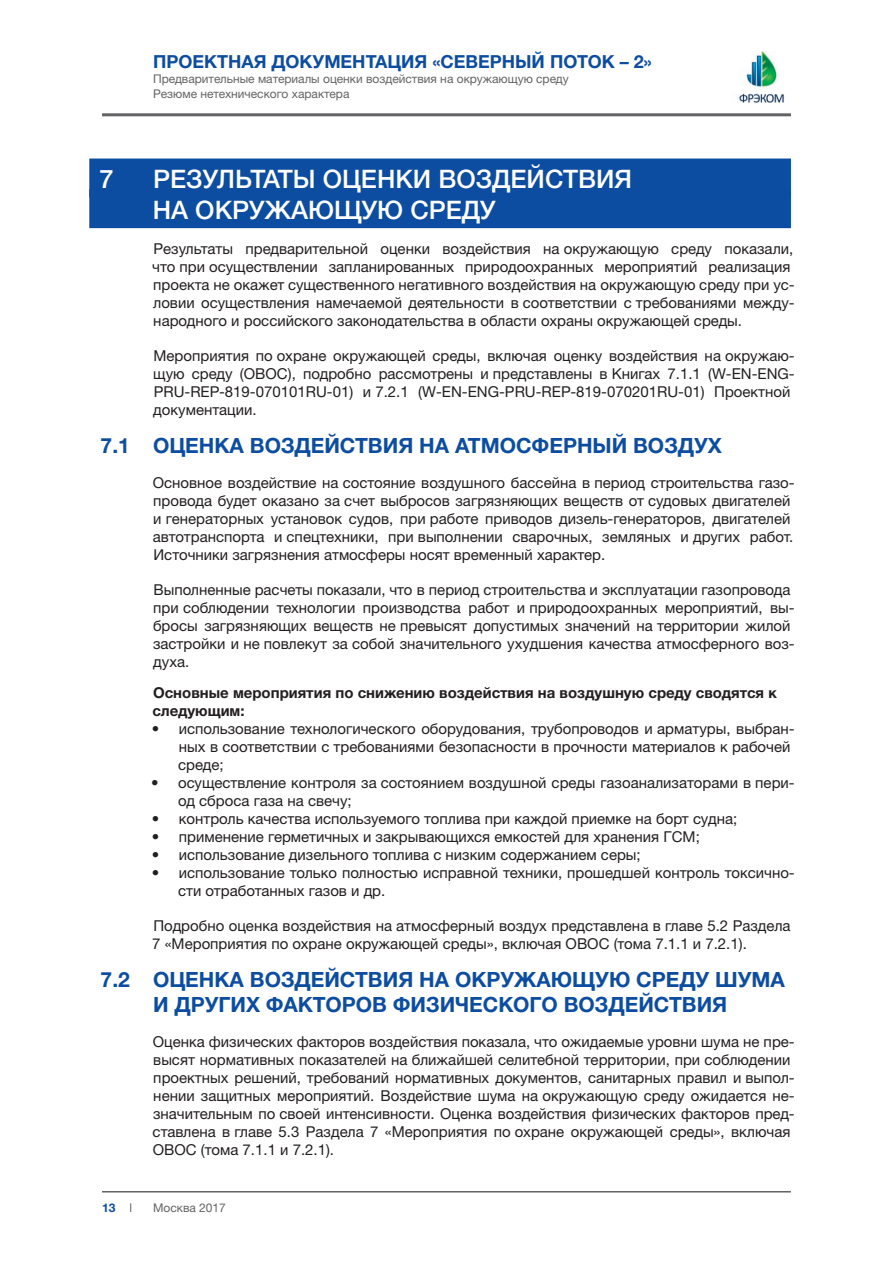
<style>
.page{position:relative;width:893px;height:1263px;background:#fff}
.page>*{position:absolute;margin:0;border:0;box-sizing:border-box;transform-origin:0 0}
.t1{font:500 25.5px/30.6px "Helvetica Neue LTCYR";color:#fff}
.t2{font:700 21px/25.2px "Helvetica Neue LTCYR";color:#0d4da1;text-align:center}
.t3{font:700 18px "Helvetica Neue LTCYR";color:#0d4da1}
.t4{font:15px/18px "Helvetica Neue LTCYR";color:#231f20}
.t5{font:700 15px/18px "Helvetica Neue LTCYR";color:#231f20}
.t6{font:12px/14.4px "Helvetica Neue LTCYR";color:#636366}
.t7{font:700 12px "Helvetica Neue LTCYR";color:#0d4da1}
</style>
<div class="page">
<img style="left:737px;top:51px;width:48px;height:51px">
<div style="left:89px;top:159px;width:702px;height:39px;background:#0d4da1"></div>
<div style="left:89px;top:189px;width:702px;height:39px;background:#0d4da1"></div>
<hr style="left:102px;top:113px;width:689px;height:3px;background:#636366">
<hr style="left:102px;top:1191px;width:689px;height:1px;background:#636366">
<p class="t3" style="left:153px;top:51px;width:500px">ПРОЕКТНАЯ ДОКУМЕНТАЦИЯ «СЕВЕРНЫЙ ПОТОК – 2»</p>
<p class="t6" style="left:153px;top:72px;width:417px">Предварительные материалы оценки воздействия на окружающую среду<br>Резюме нетехнического характера</p>
<h1 class="t1" style="left:99px;top:164px;width:16px">7</h1>
<h1 class="t1" style="left:153px;top:164px;width:481px">РЕЗУЛЬТАТЫ ОЦЕНКИ ВОЗДЕЙСТВИЯ<br>НА ОКРУЖАЮЩУЮ СРЕДУ</h1>
<p class="t4" style="left:152px;top:239px;width:644px">Результаты предварительной оценки воздействия на окружающую среду показали, что при осуществлении запланированных природоохранных мероприятий реализация проекта не окажет существенного негативного воздействия на окружающую среду при ус&shy;ловии осуществления намечаемой деятельности в соответствии с требованиями между&shy;народного и российского законодательства в области охраны окружающей среды.</p>
<p class="t4" style="left:153px;top:346px;width:643px">Мероприятия по охране окружающей среды, включая оценку воздействия на окружаю&shy;щую среду (ОВОС), подробно рассмотрены и представлены в Книгах 7.1.1 (W-EN-ENG-PRU-REP-819-070101RU-01) и 7.2.1 (W-EN-ENG-PRU-REP-819-070201RU-01) Проектной документации.</p>
<h2 class="t2" style="left:101px;top:433px;width:623px">7.1 ОЦЕНКА ВОЗДЕЙСТВИЯ НА АТМОСФЕРНЫЙ ВОЗДУХ</h2>
<p class="t4" style="left:153px;top:473px;width:643px">Основное воздействие на состояние воздушного бассейна в период строительства газо&shy;провода будет оказано за счет выбросов загрязняющих веществ от судовых двигателей и генераторных установок судов, при работе приводов дизель-генераторов, двигателей автотранспорта и спецтехники, при выполнении сварочных, земляных и других работ.<br>Источники загрязнения атмосферы носят временный характер.</p>
<p class="t4" style="left:153px;top:580px;width:643px">Выполненные расчеты показали, что в период строительства и эксплуатации газопровода при соблюдении технологии производства работ и природоохранных мероприятий, вы&shy;бросы загрязняющих веществ не превысят допустимых значений на территории жилой застройки и не повлекут за собой значительного ухудшения качества атмосферного воз&shy;духа.</p>
<p class="t5" style="left:153px;top:683px;width:626px">Основные мероприятия по снижению воздействия на воздушную среду сводятся к следующим:</p>
<p class="t4" style="left:178px;top:719px;width:618px;text-indent:-26px">• использование технологического оборудования, трубопроводов и арматуры, выбран&shy;ных в соответствии с требованиями безопасности в прочности материалов к рабочей среде;</p>
<p class="t4" style="left:178px;top:773px;width:618px;text-indent:-27px">• осуществление контроля за состоянием воздушной среды газоанализаторами в пери&shy;од сброса газа на свечу;</p>
<p class="t4" style="left:152px;top:809px;width:587px">• контроль качества используемого топлива при каждой приемке на борт судна;</p>
<p class="t4" style="left:152px;top:827px;width:549px">• применение герметичных и закрывающихся емкостей для хранения ГСМ;</p>
<p class="t4" style="left:152px;top:845px;width:490px">• использование дизельного топлива с низким содержанием серы;</p>
<p class="t4" style="left:178px;top:863px;width:618px;text-indent:-26px">• использование только полностью исправной техники, прошедшей контроль токсично&shy;сти отработанных газов и др.</p>
<p class="t4" style="left:152px;top:916px;width:640px">Подробно оценка воздействия на атмосферный воздух представлена в главе 5.2 Раздела<br>7 «Мероприятия по охране окружающей среды», включая ОВОС (тома 7.1.1 и 7.2.1).</p>
<h2 class="t2" style="left:101px;top:966px;width:686px">7.2 ОЦЕНКА ВОЗДЕЙСТВИЯ НА ОКРУЖАЮЩУЮ СРЕДУ ШУМА<br>И ДРУГИХ ФАКТОРОВ ФИЗИЧЕСКОГО ВОЗДЕЙСТВИЯ</h2>
<p class="t4" style="left:153px;top:1032px;width:644px">Оценка физических факторов воздействия показала, что ожидаемые уровни шума не пре&shy;высят нормативных показателей на ближайшей селитебной территории, при соблюдении проектных решений, требований нормативных документов, санитарных правил и выпол&shy;нении защитных мероприятий. Воздействие шума на окружающую среду ожидается не&shy;значительным по своей интенсивности. Оценка воздействия физических факторов пред&shy;ставлена в главе 5.3 Раздела 7 «Мероприятия по охране окружающей среды», включая ОВОС (тома 7.1.1 и 7.2.1).</p>
<p class="t7" style="left:102px;top:1200px;width:15px">13</p>
<p class="t6" style="left:153px;top:1200px;width:74px">Москва 2017</p>
</div>
